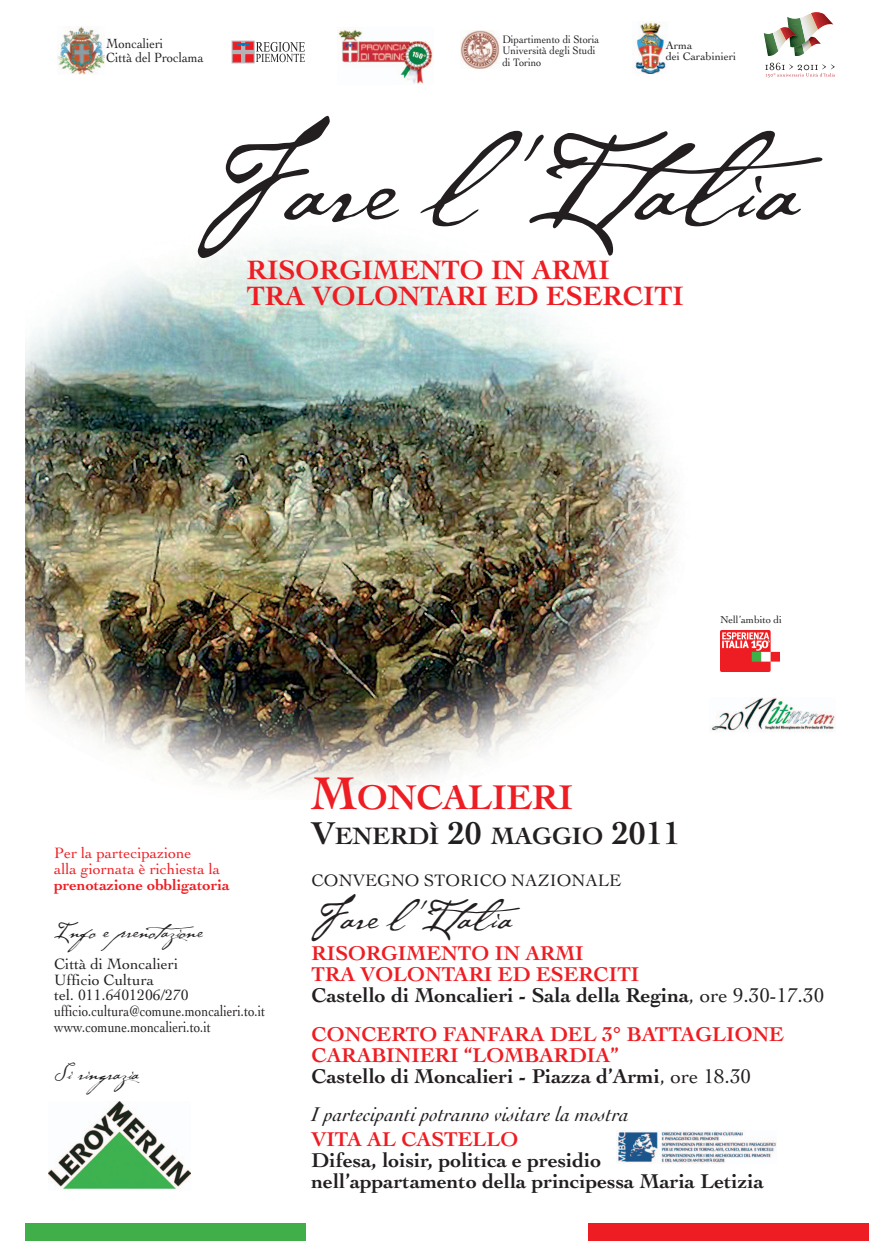
<style>
.page{position:relative;width:869px;height:1241px;background:#fff}
.page>*{position:absolute;margin:0;border:0;box-sizing:border-box;transform-origin:0 0}
.t1{font:131.25px "P22 Cezanne";color:#231f20}
.t2{font:43.75px "P22 Cezanne";color:#231f20}
.t3{font:700 36.05px "Cochin";color:#ee1d23}
.t4{font:700 28px/26.2px "Cochin";color:#ee1d23}
.t5{font:700 24.94px "Cochin";color:#231f20}
.t6{font:22.75px "P22 Cezanne";color:#231f20}
.t7{font:700 21px/21px "Cochin";color:#ee1d23}
.t8{font:700 21px/21px "Cochin";color:#231f20}
.t9{font:italic 21px "Cochin";color:#231f20}
.t10{font:17.5px "Cochin";color:#231f20}
.t11{font:15.75px/15.8px "Cochin";color:#231f20}
.t12{font:15.75px/15.8px "Cochin";color:#ee1d23}
.t13{font:700 15.75px "Cochin";color:#ee1d23}
.t14{font:14px/14px "Cochin";color:#231f20;scale:.9 1}
.t15{font:11.38px/11.4px "Cochin";color:#231f20;scale:.9 1}
.t16{font:11.38px/11.4px "Cochin";color:#231f20}
.t17{font:10.5px "Cochin";color:#231f20}
.s1{font-size:48.12px}
.s2{font-size:33.25px}
.s3{color:#231f20}
.s4{font-weight:400;color:#231f20}
</style>
<div class="page">
<img style="left:25px;top:243px;width:650px;height:548px">
<img style="left:58px;top:27px;width:46px;height:47px">
<img style="left:632px;top:22px;width:34px;height:52px">
<svg style="left:256px;top:42px;width:49px;height:20px"></svg>
<svg style="left:232px;top:41px;width:22px;height:22px"></svg>
<div style="left:245px;top:55px;width:8px;height:7px;background:#ee1d23;border:1px solid #ee1d23"></div>
<div style="left:233px;top:55px;width:7px;height:7px;background:#ee1d23"></div>
<div style="left:233px;top:42px;width:7px;height:7px;background:#ee1d23"></div>
<svg style="left:245px;top:42px;width:8px;height:7px"></svg>
<svg style="left:236px;top:43px;width:13px;height:3px"></svg>
<img style="left:338px;top:29px;width:95px;height:55px">
<img style="left:720px;top:630px;width:59px;height:41px">
<img style="left:711px;top:697px;width:123px;height:34px">
<svg style="left:763px;top:12px;width:70px;height:44px"></svg>
<svg style="left:765px;top:63px;width:69px;height:14px"></svg>
<img style="left:460px;top:30px;width:39px;height:38px">
<img style="left:49px;top:1101px;width:141px;height:88px">
<img style="left:617px;top:1130px;width:158px;height:33px">
<div style="left:25px;top:1222px;width:281px;height:18px;background:#40ae49"></div>
<div style="left:587px;top:1222px;width:281px;height:18px;background:#ee1d23"></div>
<p class="t15" style="left:502px;top:34px;width:109px">Dipartimento di Storia<br>Università degli Studi di Torino</p>
<p class="t14" style="left:106px;top:37px;width:110px">Moncalieri<br>Città del Proclama</p>
<p class="t16" style="left:665px;top:40px;width:72px">Arma<br>dei Carabinieri</p>
<h1 class="t1" style="left:197px;top:96px;width:683px">Fare l ’Italia</h1>
<h3 class="t4" style="left:247px;top:259px;width:438px">RISORGIMENTO IN ARMI<br>TRA VOLONTARI ED ESERCITI</h3>
<p class="t17" style="left:719px;top:615px;width:63px">Nell’ambito di</p>
<p class="t12" style="left:54px;top:846px;width:167px">Per la partecipazione<br>alla giornata è richiesta la</p>
<p class="t13" style="left:54px;top:878px;width:177px">prenotazione obbligatoria</p>
<p class="t6" style="left:54px;top:915px;width:151px">Info e prenotazione</p>
<p class="t11" style="left:54px;top:957px;width:212px">Città di Moncalieri<br>Ufficio Cultura<br>tel. 011.6401206/270 ufficio.cultura@comune.moncalieri.to.it www.comune.moncalieri.to.it</p>
<p class="t6" style="left:54px;top:1057px;width:93px">Si ringrazia</p>
<h3 class="t3" style="left:311px;top:782px;width:263px"><span class="s1">M</span>ONCALIERI</h3>
<p class="t5" style="left:311px;top:825px;width:371px"><span class="s2">V</span>ENERDÌ <span class="s2">20</span> MAGGIO <span class="s2">2011</span></p>
<p class="t10" style="left:311px;top:873px;width:311px">CONVEGNO STORICO NAZIONALE</p>
<h2 class="t2" style="left:311px;top:886px;width:229px">Fare l ’Italia</h2>
<p class="t7" style="left:311px;top:944px;width:514px">RISORGIMENTO IN ARMI<br>TRA VOLONTARI ED ESERCITI<br><span class="s3">Castello di Moncalieri - Sala della Regina</span><span class="s4">, ore 9.30-17.30</span></p>
<p class="t7" style="left:311px;top:1024px;width:473px">CONCERTO FANFARA DEL 3° BATTAGLIONE<br>CARABINIERI “LOMBARDIA”<br><span class="s3">Castello di Moncalieri - Piazza d’Armi</span><span class="s4">, ore 18.30</span></p>
<p class="t9" style="left:311px;top:1106px;width:319px">I partecipanti potranno visitare la mostra</p>
<p class="t7" style="left:311px;top:1130px;width:208px">VITA AL CASTELLO</p>
<p class="t8" style="left:311px;top:1150px;width:453px">Difesa, loisir, politica e presidio nell’appartamento della principessa Maria Letizia</p>
</div>
